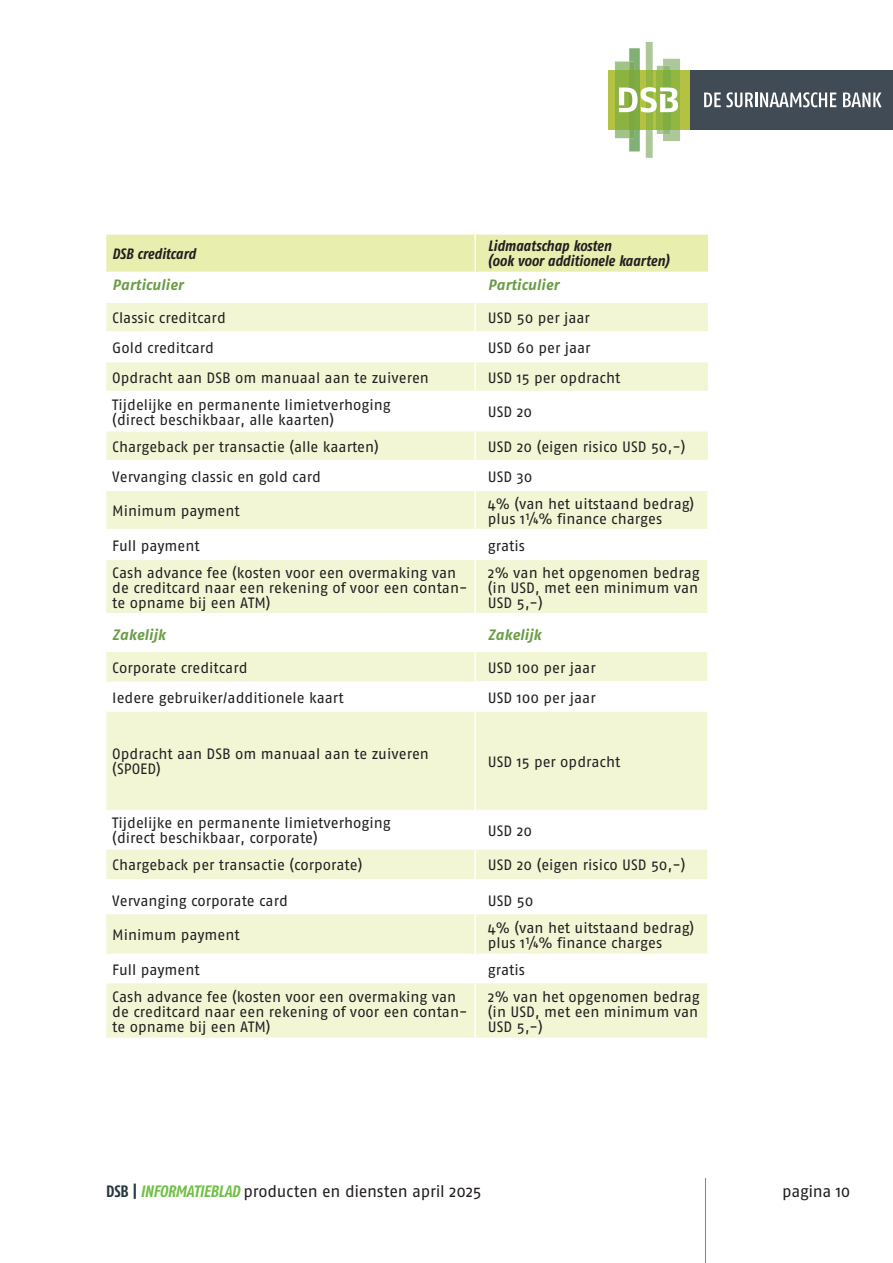
<style>
.page{position:relative;width:893px;height:1263px;background:#fff}
.page>*{position:absolute;margin:0;border:0;box-sizing:border-box;transform-origin:0 0}
.t1{font:16.5px "Fago No";letter-spacing:-.02em;color:#231f20}
.t2{font:15px/15px "Fago No";color:#231f20}
.t3{font:italic 700 15px/15px "Fago Co";color:#231f20}
.t4{font:italic 700 15px "Fago No";color:#699d45}
.s1{font-family:"Fago Co";font-weight:700;color:#27373f}
.s2{font-family:"Fago Co";font-weight:700;font-style:italic;color:#71bf44}
</style>
<div class="page">
<div style="left:608px;top:70px;width:82px;height:59px;background:#b3c242"></div>
<div style="left:690px;top:70px;width:203px;height:59px;background:#414b56"></div>
<svg style="left:704px;top:92px;width:132px;height:15px"></svg>
<svg style="left:843px;top:93px;width:38px;height:14px"></svg>
<svg style="left:615px;top:42px;width:65px;height:116px"></svg>
<hr style="left:705px;top:1178px;width:1px;height:85px;background:#699d45">
<div style="left:106px;top:235px;width:602px;height:37px;background:#e7eeae"></div>
<div style="left:106px;top:303px;width:602px;height:576px;background:#f2f6d5"></div>
<svg style="left:106px;top:333px;width:602px;height:516px;fill:#f2f6d5"></svg>
<hr style="left:474px;top:235px;width:2px;height:37px;background:#fff">
<hr style="left:474px;top:303px;width:2px;height:28px;background:#fff">
<hr style="left:106px;top:331px;width:369px;height:2px;background:#fff">
<hr style="left:475px;top:331px;width:233px;height:2px;background:#fff">
<hr style="left:474px;top:333px;width:2px;height:28px;background:#fff">
<hr style="left:106px;top:361px;width:369px;height:1px;background:#fff">
<hr style="left:475px;top:361px;width:233px;height:1px;background:#fff">
<hr style="left:474px;top:362px;width:2px;height:29px;background:#fff">
<hr style="left:106px;top:391px;width:369px;height:1px;background:#fff">
<hr style="left:475px;top:391px;width:233px;height:1px;background:#fff">
<hr style="left:474px;top:392px;width:2px;height:38px;background:#fff">
<hr style="left:475px;top:430px;width:233px;height:1px;background:#fff">
<hr style="left:475px;top:460px;width:233px;height:1px;background:#fff">
<hr style="left:474px;top:461px;width:2px;height:28px;background:#fff">
<hr style="left:474px;top:530px;width:2px;height:29px;background:#fff">
<hr style="left:474px;top:810px;width:2px;height:39px;background:#fff">
<hr style="left:475px;top:489px;width:234px;height:2px;background:#fff">
<hr style="left:707px;top:491px;width:2px;height:38px;background:#fff">
<hr style="left:475px;top:529px;width:234px;height:1px;background:#fff">
<hr style="left:106px;top:430px;width:369px;height:1px;background:#fff">
<hr style="left:474px;top:431px;width:2px;height:29px;background:#fff">
<hr style="left:106px;top:460px;width:369px;height:1px;background:#fff">
<hr style="left:106px;top:559px;width:369px;height:1px;background:#fff">
<hr style="left:475px;top:559px;width:234px;height:1px;background:#fff">
<hr style="left:474px;top:560px;width:2px;height:53px;background:#fff">
<hr style="left:707px;top:560px;width:2px;height:53px;background:#fff">
<hr style="left:106px;top:613px;width:369px;height:1px;background:#fff">
<hr style="left:475px;top:613px;width:234px;height:1px;background:#fff">
<hr style="left:106px;top:489px;width:369px;height:2px;background:#fff">
<hr style="left:474px;top:491px;width:2px;height:38px;background:#fff">
<hr style="left:106px;top:529px;width:369px;height:1px;background:#fff">
<hr style="left:474px;top:622px;width:2px;height:30px;background:#fff">
<hr style="left:707px;top:622px;width:2px;height:30px;background:#fff">
<hr style="left:707px;top:652px;width:2px;height:29px;background:#fff">
<hr style="left:474px;top:681px;width:235px;height:1px;background:#fff">
<hr style="left:474px;top:682px;width:2px;height:29px;background:#fff">
<hr style="left:707px;top:711px;width:2px;height:99px;background:#fff">
<hr style="left:474px;top:652px;width:2px;height:29px;background:#fff">
<hr style="left:474px;top:849px;width:2px;height:30px;background:#fff">
<hr style="left:707px;top:849px;width:2px;height:30px;background:#fff">
<hr style="left:474px;top:711px;width:2px;height:99px;background:#fff">
<svg style="left:106px;top:914px;width:602px;height:124px;fill:#f2f6d5"></svg>
<hr style="left:474px;top:953px;width:2px;height:30px;background:#fff">
<hr style="left:707px;top:914px;width:2px;height:39px;background:#fff">
<hr style="left:474px;top:983px;width:2px;height:55px;background:#fff">
<hr style="left:707px;top:983px;width:2px;height:55px;background:#fff">
<hr style="left:474px;top:914px;width:2px;height:39px;background:#fff">
<p class="t3" style="left:112px;top:246px;width:85px">DSB creditcard</p>
<p class="t3" style="left:488px;top:238px;width:183px">Lidmaatschap kosten<br>(ook voor additionele kaarten)</p>
<p class="t4" style="left:112px;top:276px;width:73px">Particulier</p>
<p class="t4" style="left:488px;top:276px;width:73px">Particulier</p>
<p class="t2" style="left:112px;top:310px;width:115px">Classic creditcard</p>
<p class="t2" style="left:488px;top:310px;width:104px">USD 50 per jaar</p>
<p class="t2" style="left:112px;top:340px;width:103px">Gold creditcard</p>
<p class="t2" style="left:488px;top:340px;width:104px">USD 60 per jaar</p>
<p class="t2" style="left:112px;top:370px;width:318px">Opdracht aan DSB om manuaal aan te zuiveren</p>
<p class="t2" style="left:488px;top:370px;width:134px">USD 15 per opdracht</p>
<p class="t2" style="left:112px;top:397px;width:280px">Tijdelijke en permanente limietverhoging (direct beschikbaar, alle kaarten)</p>
<p class="t2" style="left:488px;top:404px;width:46px">USD 20</p>
<p class="t2" style="left:112px;top:439px;width:268px">Chargeback per transactie (alle kaarten)</p>
<p class="t2" style="left:488px;top:439px;width:199px">USD 20 (eigen risico USD 50,-)</p>
<p class="t2" style="left:112px;top:469px;width:210px">Vervanging classic en gold card</p>
<p class="t2" style="left:488px;top:469px;width:46px">USD 30</p>
<p class="t2" style="left:112px;top:503px;width:129px">Minimum payment</p>
<p class="t2" style="left:488px;top:496px;width:208px">4% (van het uitstaand bedrag) plus 1¼% finance charges</p>
<p class="t2" style="left:112px;top:538px;width:89px">Full payment</p>
<p class="t2" style="left:488px;top:538px;width:39px">gratis</p>
<p class="t2" style="left:112px;top:565px;width:357px">Cash advance fee (kosten voor een overmaking van de creditcard naar een rekening of voor een contan&shy;te opname bij een ATM)</p>
<p class="t2" style="left:488px;top:565px;width:213px;text-align:justify">2% van het opgenomen bedrag (in USD, met een minimum van USD 5,-)</p>
<p class="t4" style="left:112px;top:626px;width:55px">Zakelijk</p>
<p class="t4" style="left:488px;top:626px;width:55px">Zakelijk</p>
<p class="t2" style="left:112px;top:660px;width:137px">Corporate creditcard</p>
<p class="t2" style="left:488px;top:660px;width:109px">USD 100 per jaar</p>
<p class="t2" style="left:112px;top:690px;width:233px">Iedere gebruiker/additionele kaart</p>
<p class="t2" style="left:488px;top:690px;width:109px">USD 100 per jaar</p>
<p class="t2" style="left:112px;top:746px;width:318px">Opdracht aan DSB om manuaal aan te zuiveren (SPOED)</p>
<p class="t2" style="left:488px;top:754px;width:134px">USD 15 per opdracht</p>
<p class="t2" style="left:112px;top:815px;width:280px">Tijdelijke en permanente limietverhoging (direct beschikbaar, corporate)</p>
<p class="t2" style="left:488px;top:823px;width:46px">USD 20</p>
<p class="t2" style="left:112px;top:857px;width:252px">Chargeback per transactie (corporate)</p>
<p class="t2" style="left:488px;top:857px;width:199px">USD 20 (eigen risico USD 50,-)</p>
<p class="t2" style="left:112px;top:893px;width:177px">Vervanging corporate card</p>
<p class="t2" style="left:488px;top:893px;width:47px">USD 50</p>
<p class="t2" style="left:112px;top:927px;width:129px">Minimum payment</p>
<p class="t2" style="left:488px;top:920px;width:208px">4% (van het uitstaand bedrag) plus 1¼% finance charges</p>
<p class="t2" style="left:112px;top:962px;width:89px">Full payment</p>
<p class="t2" style="left:488px;top:962px;width:39px">gratis</p>
<p class="t2" style="left:112px;top:989px;width:357px">Cash advance fee (kosten voor een overmaking van de creditcard naar een rekening of voor een contan&shy;te opname bij een ATM)</p>
<p class="t2" style="left:488px;top:989px;width:213px;text-align:justify">2% van het opgenomen bedrag (in USD, met een minimum van USD 5,-)</p>
<p class="t1" style="left:106px;top:1182px;width:377px"><span class="s1">DSB</span> <span class="s1">|</span> <span class="s2">INFORMATIEBLAD</span> producten en diensten april 2025</p>
<p class="t1" style="left:782px;top:1182px;width:70px">pagina 10</p>
</div>
